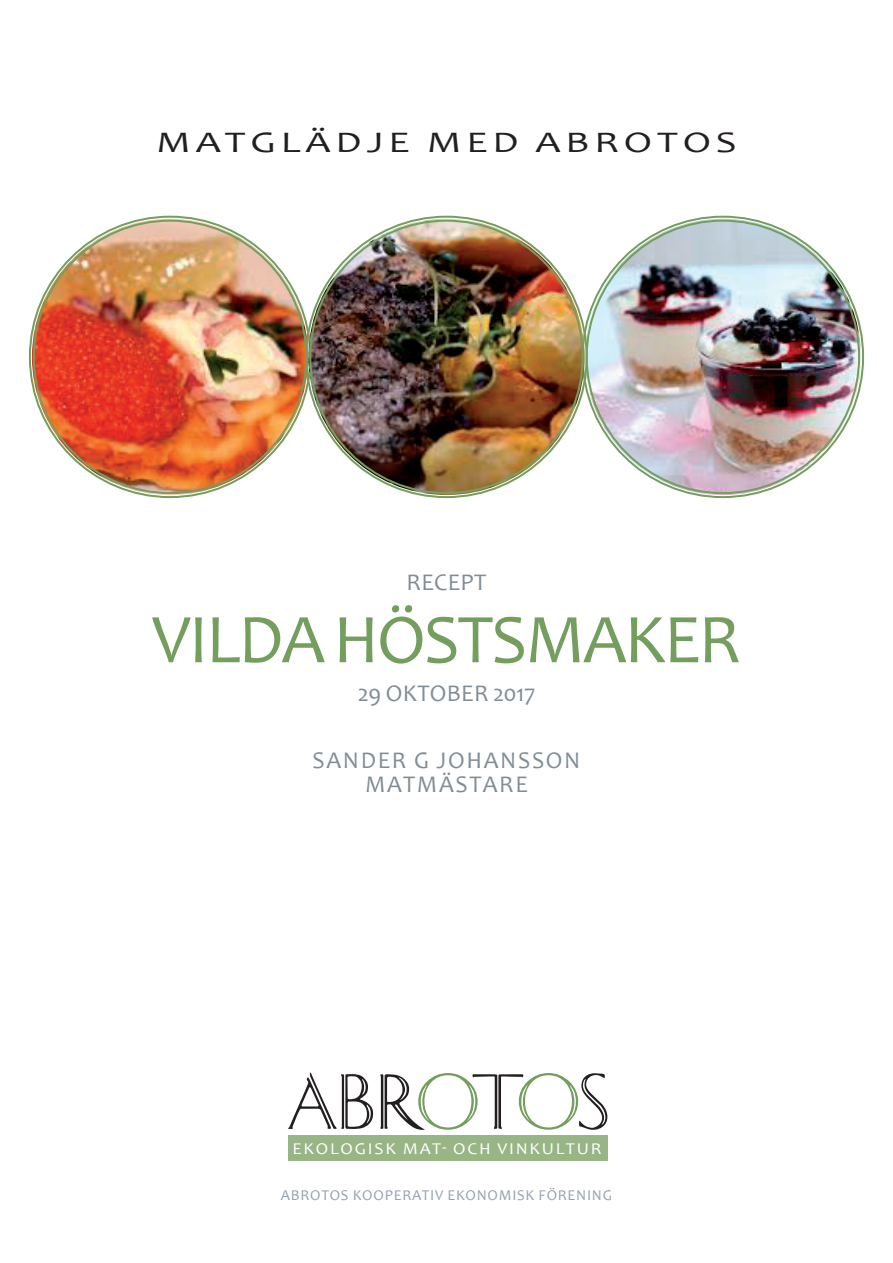
<style>
.page{position:relative;width:893px;height:1263px;background:#fff}
.page>*{position:absolute;margin:0;border:0;box-sizing:border-box;transform-origin:0 0}
.t1{font:77.7px "Caesar";letter-spacing:-.07em;color:#231f20}
.t2{font:70.5px "Candara";letter-spacing:-.03em;color:#739e5e}
.t3{font:30px "Candara";letter-spacing:.12em;color:#231f20;scale:1.36 1}
.t4{font:24px "Candara";letter-spacing:.07em;color:#818c94}
.t5{font:24px "Candara";letter-spacing:-.005em;color:#818c94}
.t6{font:16.5px "Candara";letter-spacing:.1em;color:#fff;scale:1.08 1}
.t7{font:15px "Candara";letter-spacing:.05em;color:#94a1ae}
.s1{color:#739e5e}
</style>
<div class="page">
<div style="left:288px;top:1135px;width:319px;height:26px;background:#97b585"></div>
<img style="left:32px;top:219px;width:276px;height:276px;border-radius:138px">
<img style="left:585px;top:219px;width:276px;height:276px;border-radius:138px">
<img style="left:308px;top:219px;width:277px;height:276px;border-radius:138px">
<h3 class="t3" style="left:156px;top:123px;width:247px">MATGLÄDJE MED</h3>
<h3 class="t3" style="left:536px;top:123px;width:149px">ABROTOS</h3>
<h3 class="t4" style="left:407px;top:567px;width:81px">RECEPT</h3>
<h2 class="t2" style="left:152px;top:595px;width:573px">VILDA HÖSTSMAKER</h2>
<h3 class="t5" style="left:358px;top:678px;width:179px">29 OKTOB ER 2017</h3>
<h3 class="t4" style="left:313px;top:745px;width:221px">SANDER G JOHANSSO</h3>
<h3 class="t4" style="left:564px;top:745px;width:18px">N</h3>
<h3 class="t4" style="left:365px;top:769px;width:164px">MATMÄSTAR E</h3>
<h1 class="t1" style="left:288px;top:1062px;width:324px">ABR<span class="s1">O</span>T<span class="s1">O</span>S</h1>
<p class="t6" style="left:292px;top:1138px;width:288px">EKOLOGISK MAT- OCH VINKULTUR</p>
<p class="t7" style="left:281px;top:1186px;width:83px">ABROTOS KOOP</p>
<p class="t7" style="left:394px;top:1186px;width:220px">ERATIV EKONOM ISK FÖRENING</p>
</div>
